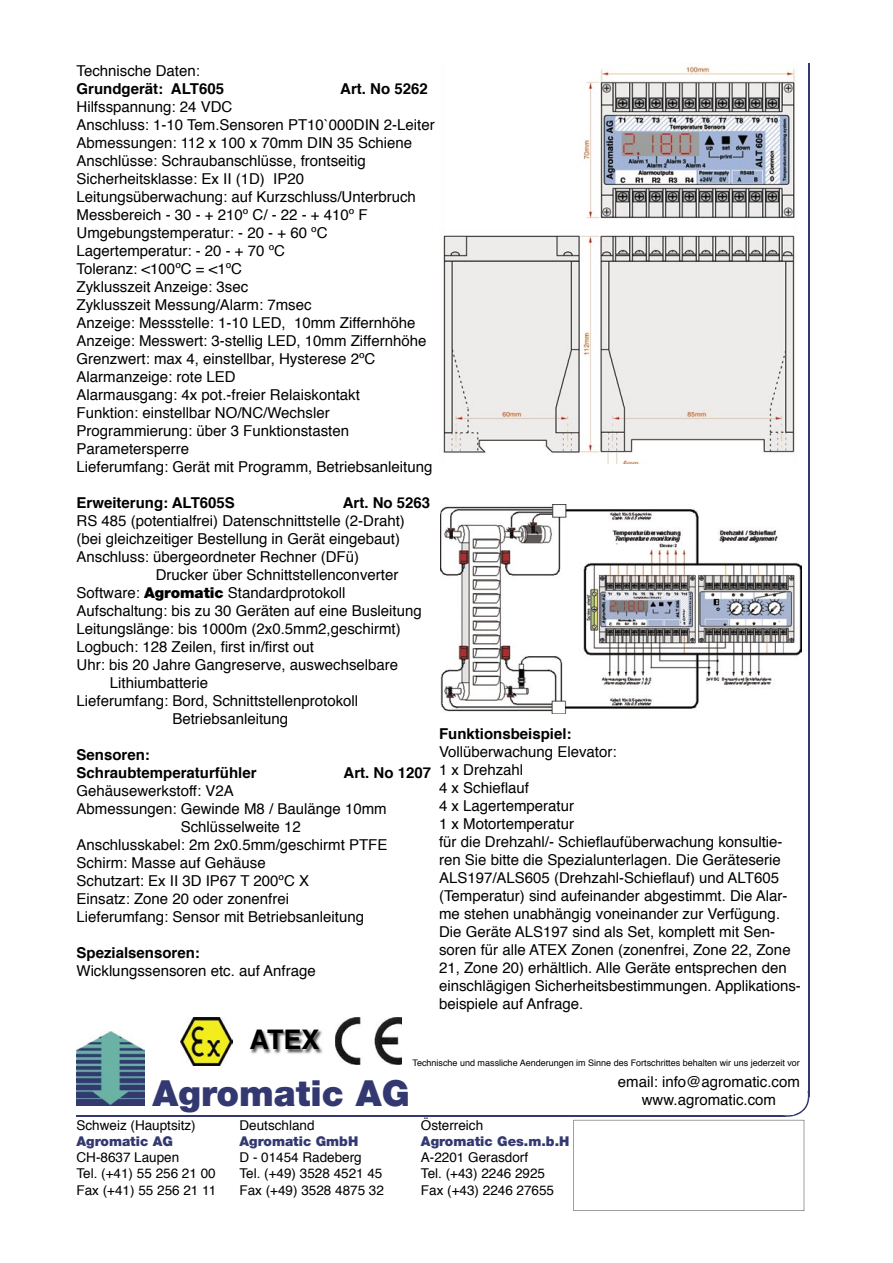
<style>
.page{position:relative;width:893px;height:1263px;background:#fff}
.page>*{position:absolute;margin:0;border:0;box-sizing:border-box;transform-origin:0 0}
.t1{font:900 36px "Helvetica Neue";color:#333970}
.t2{font:700 27px "Helvetica";color:#000}
.t3{font:15px/18px "Helvetica";color:#000}
.t4{font:700 15px/18px "Helvetica";color:#000}
.t5{font:13.5px/16.2px "Helvetica";color:#000}
.t6{font:900 13.5px "Helvetica Neue";color:#333970}
.t7{font:9px "Helvetica";color:#000}
.s1{font-family:"Helvetica Neue";font-weight:900}
</style>
<div class="page">
<hr style="left:76px;top:1115px;width:710px;height:1px;background:#333970">
<hr style="left:808px;top:64px;width:1px;height:1033px;background:#333970">
<img style="left:77px;top:1031px;width:68px;height:74px">
<svg style="left:574px;top:1091px;width:235px;height:120px"></svg>
<img style="left:443px;top:66px;width:353px;height:397px">
<img style="left:441px;top:505px;width:360px;height:208px">
<img style="left:335px;top:1017px;width:67px;height:47px">
<img style="left:180px;top:1017px;width:52px;height:49px">
<img style="left:250px;top:1030px;width:73px;height:24px">
<p class="t3" style="left:76px;top:61px;width:125px">Technische Daten:</p>
<p class="t4" style="left:76px;top:79px;width:149px">Grundgerät: ALT605</p>
<p class="t4" style="left:340px;top:79px;width:89px">Art. No 5262</p>
<p class="t3" style="left:76px;top:97px;width:360px">Hilfsspannung: 24 VDC<br>Anschluss: 1-10 Tem.Sensoren PT10`000DIN 2-Leiter Abmessungen: 112 x 100 x 70mm DIN 35 Schiene Anschlüsse: Schraubanschlüsse, frontseitig Sicherheitsklasse: Ex II (1D) IP20<br>Leitungsüberwachung: auf Kurzschluss/Unterbruch Messbereich - 30 - + 210º C/ - 22 - + 410º F Umgebungstemperatur: - 20 - + 60 ºC Lagertemperatur: - 20 - + 70 ºC<br>Toleranz: &lt;100ºC = &lt;1ºC<br>Zyklusszeit Anzeige: 3sec<br>Zyklusszeit Messung/Alarm: 7msec<br>Anzeige: Messstelle: 1-10 LED, 10mm Ziffernhöhe Anzeige: Messwert: 3-stellig LED, 10mm Ziffernhöhe Grenzwert: max 4, einstellbar, Hysterese 2ºC Alarmanzeige: rote LED<br>Alarmausgang: 4x pot.-freier Relaiskontakt<br>Funktion: einstellbar NO/NC/Wechsler Programmierung: über 3 Funktionstasten Parametersperre<br>Lieferumfang: Gerät mit Programm, Betriebsanleitung</p>
<p class="t4" style="left:76px;top:493px;width:160px">Erweiterung: ALT605S</p>
<p class="t4" style="left:343px;top:493px;width:89px">Art. No 5263</p>
<p class="t3" style="left:76px;top:511px;width:330px">RS 485 (potentialfrei) Datenschnittstelle (2-Draht)</p>
<p class="t3" style="left:76px;top:529px;width:325px">(bei gleichzeitiger Bestellung in Gerät eingebaut)</p>
<p class="t3" style="left:76px;top:547px;width:284px">Anschluss: übergeordneter Rechner (DFü)</p>
<p class="t3" style="left:156px;top:565px;width:244px">Drucker über Schnittstellenconverter</p>
<p class="t3" style="left:76px;top:583px;width:270px">Software: <span class="s1">Agromatic</span> Standardprotokoll</p>
<p class="t3" style="left:76px;top:601px;width:347px">Aufschaltung: bis zu 30 Geräten auf eine Busleitung</p>
<p class="t3" style="left:76px;top:619px;width:326px">Leitungslänge: bis 1000m (2x0.5mm2,geschirmt)</p>
<p class="t3" style="left:76px;top:637px;width:239px">Logbuch: 128 Zeilen, first in/first out</p>
<p class="t3" style="left:76px;top:655px;width:323px">Uhr: bis 20 Jahre Gangreserve, auswechselbare</p>
<p class="t3" style="left:110px;top:673px;width:100px">Lithiumbatterie</p>
<p class="t3" style="left:76px;top:691px;width:283px">Lieferumfang: Bord, Schnittstellenprotokoll</p>
<p class="t3" style="left:172px;top:709px;width:117px">Betriebsanleitung</p>
<p class="t4" style="left:76px;top:745px;width:182px">Sensoren:<br>Schraubtemperaturfühler</p>
<p class="t4" style="left:439px;top:724px;width:134px">Funktionsbeispiel:</p>
<p class="t3" style="left:439px;top:742px;width:363px">Vollüberwachung Elevator:<br>1 x Drehzahl<br>4 x Schieflauf<br>4 x Lagertemperatur<br>1 x Motortemperatur<br>für die Drehzahl/- Schieflaufüberwachung konsultie&shy;ren Sie bitte die Spezialunterlagen. Die Geräteserie ALS197/ALS605 (Drehzahl-Schieflauf) und ALT605 (Temperatur) sind aufeinander abgestimmt. Die Alar&shy;me stehen unabhängig voneinander zur Verfügung.<br>Die Geräte ALS197 sind als Set, komplett mit Sen&shy;soren für alle ATEX Zonen (zonenfrei, Zone 22, Zone 21, Zone 20) erhältlich. Alle Geräte entsprechen den einschlägigen Sicherheitsbestimmungen. Applikations&shy;beispiele auf Anfrage.</p>
<p class="t4" style="left:343px;top:763px;width:89px">Art. No 1207</p>
<p class="t3" style="left:76px;top:781px;width:159px">Gehäusewerkstoff: V2A</p>
<p class="t3" style="left:76px;top:799px;width:312px">Abmessungen: Gewinde M8 / Baulänge 10mm</p>
<p class="t3" style="left:181px;top:817px;width:122px">Schlüsselweite 12</p>
<p class="t3" style="left:76px;top:835px;width:312px">Anschlusskabel: 2m 2x0.5mm/geschirmt PTFE</p>
<p class="t3" style="left:76px;top:853px;width:191px">Schirm: Masse auf Gehäuse</p>
<p class="t3" style="left:76px;top:871px;width:234px">Schutzart: Ex II 3D IP67 T 200ºC X</p>
<p class="t3" style="left:76px;top:889px;width:214px">Einsatz: Zone 20 oder zonenfrei</p>
<p class="t3" style="left:76px;top:907px;width:289px">Lieferumfang: Sensor mit Betriebsanleitung</p>
<p class="t4" style="left:76px;top:943px;width:125px">Spezialsensoren:</p>
<p class="t3" style="left:76px;top:961px;width:241px">Wicklungssensoren etc. auf Anfrage</p>
<h2 class="t2" style="left:250px;top:1015px;width:72px">ATEX</h2>
<p class="t7" style="left:413px;top:1055px;width:389px">Technische und massliche Aenderungen im Sinne des Fortschrittes behalten wir uns jederzeit vor</p>
<h1 class="t1" style="left:153px;top:1072px;width:259px">Agromatic AG</h1>
<p class="t3" style="left:618px;top:1072px;width:183px;text-align:center">email: info@agromatic.com www.agromatic.com</p>
<p class="t5" style="left:76px;top:1116px;width:121px">Schweiz (Hauptsitz)</p>
<p class="t6" style="left:76px;top:1133px;width:98px">Agromatic AG</p>
<p class="t5" style="left:76px;top:1149px;width:141px">CH-8637 Laupen<br>Tel. (+41) 55 256 21 00<br>Fax (+41) 55 256 21 11</p>
<p class="t5" style="left:239px;top:1116px;width:77px">Deutschland</p>
<p class="t6" style="left:239px;top:1133px;width:120px">Agromatic GmbH</p>
<p class="t5" style="left:239px;top:1149px;width:146px">D - 01454 Radeberg<br>Tel. (+49) 3528 4521 45<br>Fax (+49) 3528 4875 32</p>
<p class="t5" style="left:421px;top:1116px;width:64px">Österreich</p>
<p class="t6" style="left:421px;top:1133px;width:150px">Agromatic Ges.m.b.H</p>
<p class="t5" style="left:421px;top:1149px;width:135px">A-2201 Gerasdorf<br>Tel. (+43) 2246 2925<br>Fax (+43) 2246 27655</p>
</div>
